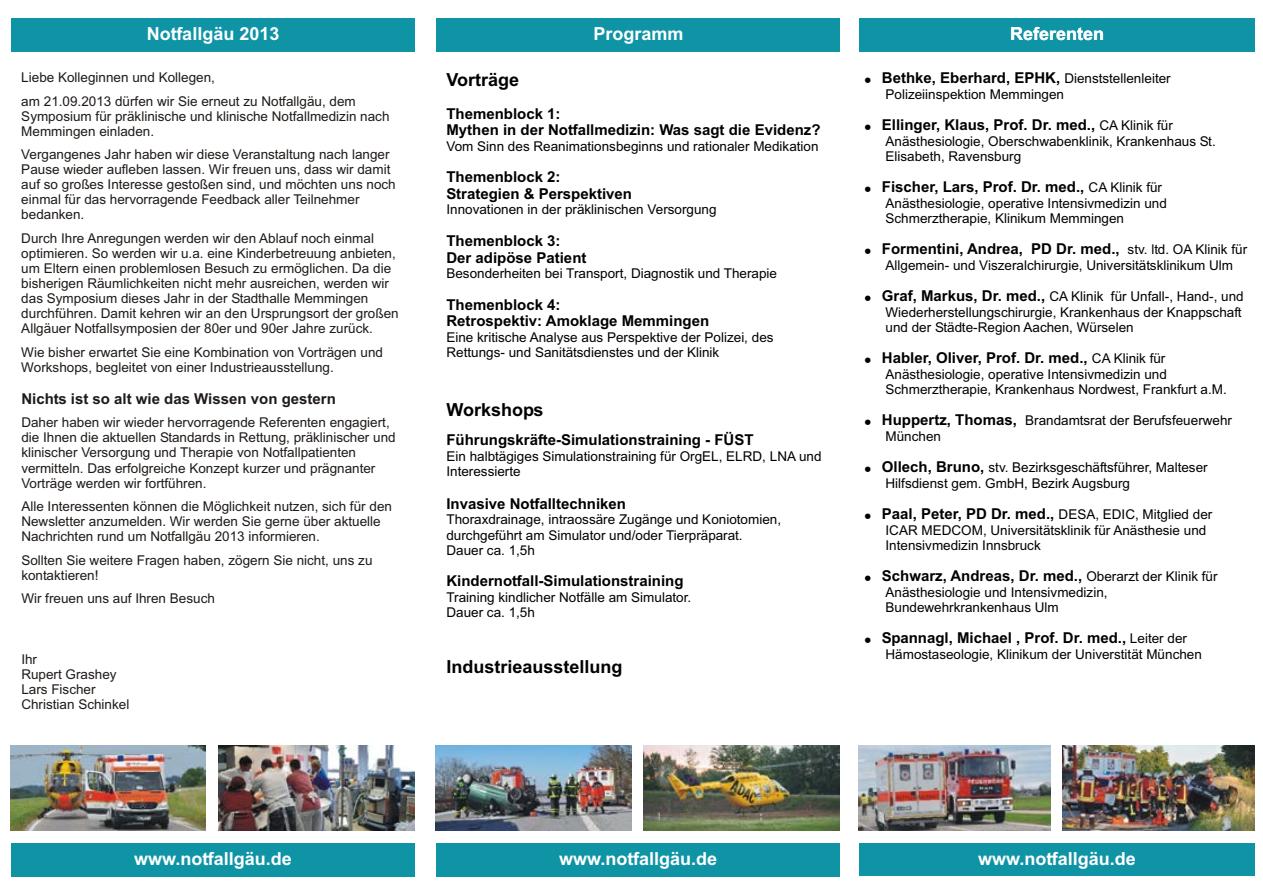
<style>
.page{position:relative;width:1263px;height:894px;background:#fff}
.page>*{position:absolute;margin:0;border:0;box-sizing:border-box;transform-origin:0 0}
.t1{font:700 18px "Arial";color:#fff}
.t2{font:700 18px "Arial";color:#000}
.t3{font:700 15px/16.8px "Arial";color:#000}
.t4{font:700 15px "Arial";color:#1f1a17}
.t5{font:13.5px/15.1px "Arial";color:#1f1a17}
.t6{font:13.5px/15.1px "Arial";color:#000}
.s1{font-weight:400;font-size:13.5px}
.s2{font-weight:700;font-size:15px}
</style>
<div class="page">
<div style="left:11px;top:843px;width:404px;height:34px;background:#0f94a6"></div>
<div style="left:859px;top:844px;width:395px;height:32px;background:#0f94a6"></div>
<img style="left:1063px;top:745px;width:191px;height:85px">
<img style="left:859px;top:745px;width:192px;height:85px">
<img style="left:644px;top:745px;width:196px;height:85px">
<img style="left:436px;top:745px;width:196px;height:85px">
<div style="left:436px;top:843px;width:404px;height:34px;background:#0f94a6"></div>
<div style="left:859px;top:19px;width:395px;height:33px;background:#0f94a6"></div>
<div style="left:11px;top:19px;width:404px;height:33px;background:#0f94a6"></div>
<div style="left:436px;top:19px;width:404px;height:33px;background:#0f94a6"></div>
<img style="left:11px;top:745px;width:195px;height:86px">
<img style="left:219px;top:745px;width:195px;height:86px">
<h1 class="t1" style="left:147px;top:27px;width:134px">Notfallgäu 2013</h1>
<h1 class="t1" style="left:166px;top:27px;width:96px">Referenten</h1>
<h1 class="t1" style="left:591px;top:27px;width:96px">Referenten</h1>
<h1 class="t1" style="left:593px;top:27px;width:92px">Programm</h1>
<h1 class="t1" style="left:1010px;top:27px;width:96px">Referenten</h1>
<p class="t5" style="left:21px;top:67px;width:336px;line-height:23.4px">Liebe Kolleginnen und Kollegen,<br>am 21.09.2013 dürfen wir Sie erneut zu Notfallgäu, dem</p>
<p class="t5" style="left:21px;top:110px;width:370px">Symposium für präklinische und klinische Notfallmedizin nach<br>Memmingen einladen.</p>
<p class="t5" style="left:21px;top:148px;width:376px">Vergangenes Jahr haben wir diese Veranstaltung nach langer Pause wieder aufleben lassen. Wir freuen uns, dass wir damit auf so großes Interesse gestoßen sind, und möchten uns noch einmal für das hervorragende Feedback aller Teilnehmer bedanken.</p>
<p class="t5" style="left:21px;top:232px;width:379px">Durch Ihre Anregungen werden wir den Ablauf noch einmal optimieren. So werden wir u.a. eine Kinderbetreuung anbieten, um Eltern einen problemlosen Besuch zu ermöglichen. Da die bisherigen Räumlichkeiten nicht mehr ausreichen, werden wir das Symposium dieses Jahr in der Stadthalle Memmingen durchführen. Damit kehren wir an den Ursprungsort der großen Allgäuer Notfallsymposien der 80er und 90er Jahre zurück.</p>
<p class="t5" style="left:21px;top:346px;width:363px">Wie bisher erwartet Sie eine Kombination von Vorträgen und<br>Workshops, begleitet von einer Industrieausstellung.</p>
<p class="t4" style="left:21px;top:393px;width:316px">Nichts ist so alt wie das Wissen von gestern</p>
<p class="t5" style="left:21px;top:416px;width:376px">Daher haben wir wieder hervorragende Referenten engagiert, die Ihnen die aktuellen Standards in Rettung, präklinischer und klinischer Versorgung und Therapie von Notfallpatienten vermitteln. Das erfolgreiche Konzept kurzer und prägnanter Vorträge werden wir fortführen.</p>
<p class="t5" style="left:21px;top:500px;width:372px">Alle Interessenten können die Möglichkeit nutzen, sich für den<br>Newsletter anzumelden. Wir werden Sie gerne über aktuelle<br>Nachrichten rund um Notfallgäu 2013 informieren.</p>
<p class="t5" style="left:21px;top:554px;width:353px">Sollten Sie weitere Fragen haben, zögern Sie nicht, uns zu kontaktieren!</p>
<p class="t5" style="left:21px;top:592px;width:195px">Wir freuen uns auf Ihren Besuch</p>
<p class="t5" style="left:21px;top:653px;width:110px">Ihr<br>Rupert Grashey<br>Lars Fischer<br>Christian Schinkel</p>
<h1 class="t2" style="left:446px;top:73px;width:74px">Vorträge</h1>
<p class="t3" style="left:446px;top:106px;width:376px">Themenblock 1:<br>Mythen in der Notfallmedizin: Was sagt die Evidenz?</p>
<p class="t6" style="left:446px;top:140px;width:374px">Vom Sinn des Reanimationsbeginns und rationaler Medikation</p>
<p class="t3" style="left:446px;top:170px;width:187px">Themenblock 2:<br>Strategien &amp; Perspektiven</p>
<p class="t6" style="left:446px;top:203px;width:272px">Innovationen in der präklinischen Versorgung</p>
<p class="t3" style="left:446px;top:234px;width:142px">Themenblock 3:<br>Der adipöse Patient</p>
<p class="t6" style="left:446px;top:267px;width:332px">Besonderheiten bei Transport, Diagnostik und Therapie</p>
<p class="t3" style="left:446px;top:297px;width:264px">Themenblock 4:<br>Retrospektiv: Amoklage Memmingen</p>
<p class="t6" style="left:446px;top:331px;width:329px">Eine kritische Analyse aus Perspektive der Polizei, des<br>Rettungs- und Sanitätsdienstes und der Klinik</p>
<h1 class="t2" style="left:446px;top:403px;width:99px">Workshops</h1>
<p class="t3" style="left:446px;top:433px;width:309px">Führungskräfte-Simulationstraining - FÜST</p>
<p class="t6" style="left:446px;top:450px;width:377px">Ein halbtägiges Simulationstraining für OrgEL, ELRD, LNA und<br>Interessierte</p>
<p class="t3" style="left:446px;top:497px;width:181px">Invasive Notfalltechniken</p>
<p class="t6" style="left:446px;top:513px;width:336px">Thoraxdrainage, intraossäre Zugänge und Koniotomien, durchgeführt am Simulator und/oder Tierpräparat.<br>Dauer ca. 1,5h</p>
<p class="t3" style="left:446px;top:574px;width:239px">Kindernotfall-Simulationstraining</p>
<p class="t6" style="left:446px;top:591px;width:246px">Training kindlicher Notfälle am Simulator.<br>Dauer ca. 1,5h</p>
<h1 class="t2" style="left:446px;top:660px;width:178px">Industrieausstellung</h1>
<p class="t3" style="left:882px;top:71px;width:290px">Bethke, Eberhard, EPHK, <span class="s1">Dienststellenleiter</span></p>
<p class="t6" style="left:886px;top:88px;width:180px">Polizeiinspektion Memmingen</p>
<p class="t3" style="left:882px;top:118px;width:293px">Ellinger, Klaus, Prof. Dr. med., <span class="s1">CA Klinik für</span></p>
<p class="t6" style="left:886px;top:135px;width:332px">Anästhesiologie, Oberschwabenklinik, Krankenhaus St.<br>Elisabeth, Ravensburg</p>
<p class="t3" style="left:882px;top:180px;width:282px">Fischer, Lars, Prof. Dr. med., <span class="s1">CA Klinik für</span></p>
<p class="t6" style="left:886px;top:197px;width:283px">Anästhesiologie, operative Intensivmedizin und<br>Schmerztherapie, Klinikum Memmingen</p>
<p class="t3" style="left:882px;top:242px;width:367px">Formentini, Andrea, PD Dr. med., <span class="s1">stv. ltd. OA Klinik für</span></p>
<p class="t6" style="left:886px;top:259px;width:349px">Allgemein- und Viszeralchirurgie, Universitätsklinikum Ulm</p>
<p class="t6" style="left:882px;top:290px;width:363px"><span class="s2">Graf, Markus, Dr. med.,</span> CA Klinik für Unfall-, Hand-, und<br>Wiederherstellungschirurgie, Krankenhaus der Knappschaft und der Städte-Region Aachen, Würselen</p>
<p class="t3" style="left:882px;top:351px;width:285px">Habler, Oliver, Prof. Dr. med., <span class="s1">CA Klinik für</span></p>
<p class="t6" style="left:886px;top:368px;width:343px">Anästhesiologie, operative Intensivmedizin und<br>Schmerztherapie, Krankenhaus Nordwest, Frankfurt a.M.</p>
<p class="t6" style="left:882px;top:414px;width:352px"><span class="s2">Huppertz, Thomas,</span> Brandamtsrat der Berufsfeuerwehr<br>München</p>
<p class="t6" style="left:882px;top:461px;width:327px"><span class="s2">Ollech, Bruno,</span> stv. Bezirksgeschäftsführer, Malteser<br>Hilfsdienst gem. GmbH, Bezirk Augsburg</p>
<p class="t3" style="left:882px;top:507px;width:332px">Paal, Peter, PD Dr. med., <span class="s1">DESA, EDIC, Mitglied der</span></p>
<p class="t6" style="left:886px;top:524px;width:322px">ICAR MEDCOM, Universitätsklinik für Anästhesie und<br>Intensivmedizin Innsbruck</p>
<p class="t3" style="left:882px;top:569px;width:337px">Schwarz, Andreas, Dr. med., <span class="s1">Oberarzt der Klinik für</span></p>
<p class="t6" style="left:886px;top:586px;width:224px">Anästhesiologie und Intensivmedizin,<br>Bundewehrkrankenhaus Ulm</p>
<p class="t3" style="left:882px;top:631px;width:307px">Spannagl, Michael , Prof. Dr. med., <span class="s1">Leiter der</span></p>
<p class="t6" style="left:886px;top:648px;width:318px">Hämostaseologie, Klinikum der Universtität München</p>
<h1 class="t1" style="left:134px;top:852px;width:159px">www.notfallgäu.de</h1>
<h1 class="t1" style="left:559px;top:852px;width:159px">www.notfallgäu.de</h1>
<h1 class="t1" style="left:978px;top:852px;width:159px">www.notfallgäu.de</h1>
</div>
